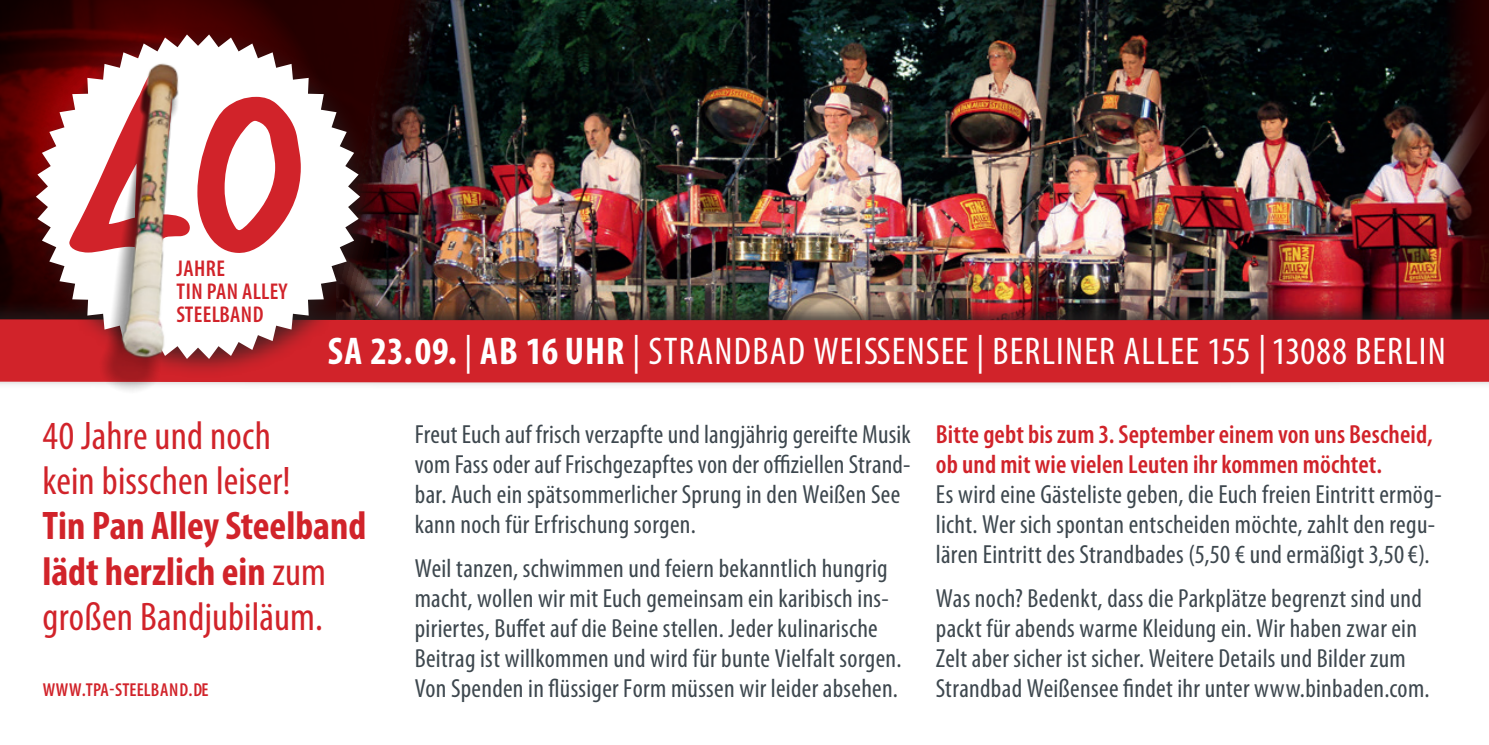
<style>
.page{position:relative;width:1489px;height:745px;background:#fff}
.page>*{position:absolute;margin:0;border:0;box-sizing:border-box;transform-origin:0 0}
.t1{font:320px "Trash Hand";color:#d1232a}
.t2{font:700 condensed 40px/45px "Myriad Pro";color:#d1232a}
.t3{font:condensed 40px/45px "Myriad Pro";letter-spacing:.005em;color:#d1232a}
.t4{font:condensed 38.75px "Myriad Pro";letter-spacing:.03em;color:#fff}
.t5{font:condensed 26.25px/30px "Myriad Pro";letter-spacing:.01em;color:#3d474e}
.t6{font:600 condensed 26.25px/30px "Myriad Pro";letter-spacing:.005em;color:#d1232a}
.t7{font:600 condensed 22.75px/22.8px "Myriad Pro";letter-spacing:.02em;color:#d1232a}
.t8{font:600 condensed 18.75px "Myriad Pro";letter-spacing:.005em;color:#d1232a}
.s1{font-weight:700}
.s2{font-weight:400}
</style>
<div class="page">
<img style="left:626px;top:0;width:862px;height:297px">
<img style="left:0;top:0;width:626px;height:297px">
<div style="left:0;top:297px;width:1488px;height:91px;background:#231f20;opacity:.75"></div>
<div style="left:0;top:319px;width:1488px;height:63px;background:#d1232a"></div>
<div style="left:26px;top:25px;width:355px;height:354px;background:#231f20;opacity:.75"></div>
<svg style="left:36px;top:34px;width:324px;height:325px"></svg>
<img style="left:82px;top:47px;width:164px;height:344px">
<h1 class="t1" style="left:69px;top:10px;width:232px">40</h1>
<p class="t7" style="left:177px;top:256px;width:112px">JAHRE<br>TIN PAN ALLEY<br>STEELBAND</p>
<h3 class="t4" style="left:328px;top:327px;width:1119px"><span class="s1">SA 23.09.</span> | <span class="s1">AB 16 UHR</span> | STRANDBAD WEISSENSEE | BERLINER ALLEE 155 | 13088 BERLIN</h3>
<h2 class="t3" style="left:43px;top:413px;width:250px">40 Jahre und noch kein bisschen leiser!</h2>
<h2 class="t2" style="left:43px;top:502px;width:325px">Tin Pan Alley Steelband lädt herzlich ein <span class="s2">zum großen Bandjubiläum.</span></h2>
<p class="t8" style="left:43px;top:677px;width:167px">WWW.TPA-STEELBAND.DE</p>
<p class="t5" style="left:415px;top:418px;width:497px">Freut Euch auf frisch verzapfte und langjährig gereifte Musik vom Fass oder auf Frischgezapftes von der offiziellen Strand&shy;bar. Auch ein spätsommerlicher Sprung in den Weißen See kann noch für Erfrischung sorgen.</p>
<p class="t5" style="left:415px;top:553px;width:488px">Weil tanzen, schwimmen und feiern bekanntlich hungrig macht, wollen wir mit Euch gemeinsam ein karibisch ins&shy;piriertes, Buffet auf die Beine stellen. Jeder kulinarische Beitrag ist willkommen und wird für bunte Vielfalt sorgen.<br>Von Spenden in flüssiger Form müssen wir leider absehen.</p>
<p class="t6" style="left:935px;top:418px;width:498px">Bitte gebt bis zum 3. September einem von uns Bescheid, ob und mit wie vielen Leuten ihr kommen möchtet.</p>
<p class="t5" style="left:935px;top:478px;width:507px">Es wird eine Gästeliste geben, die Euch freien Eintritt ermög&shy;licht. Wer sich spontan entscheiden möchte, zahlt den regu&shy;lären Eintritt des Strandbades (5,50 € und ermäßigt 3,50€).</p>
<p class="t5" style="left:935px;top:583px;width:495px">Was noch? Bedenkt, dass die Parkplätze begrenzt sind und packt für abends warme Kleidung ein. Wir haben zwar ein Zelt aber sicher ist sicher. Weitere Details und Bilder zum Strandbad Weißensee findet ihr unter www.binbaden.com.</p>
</div>
